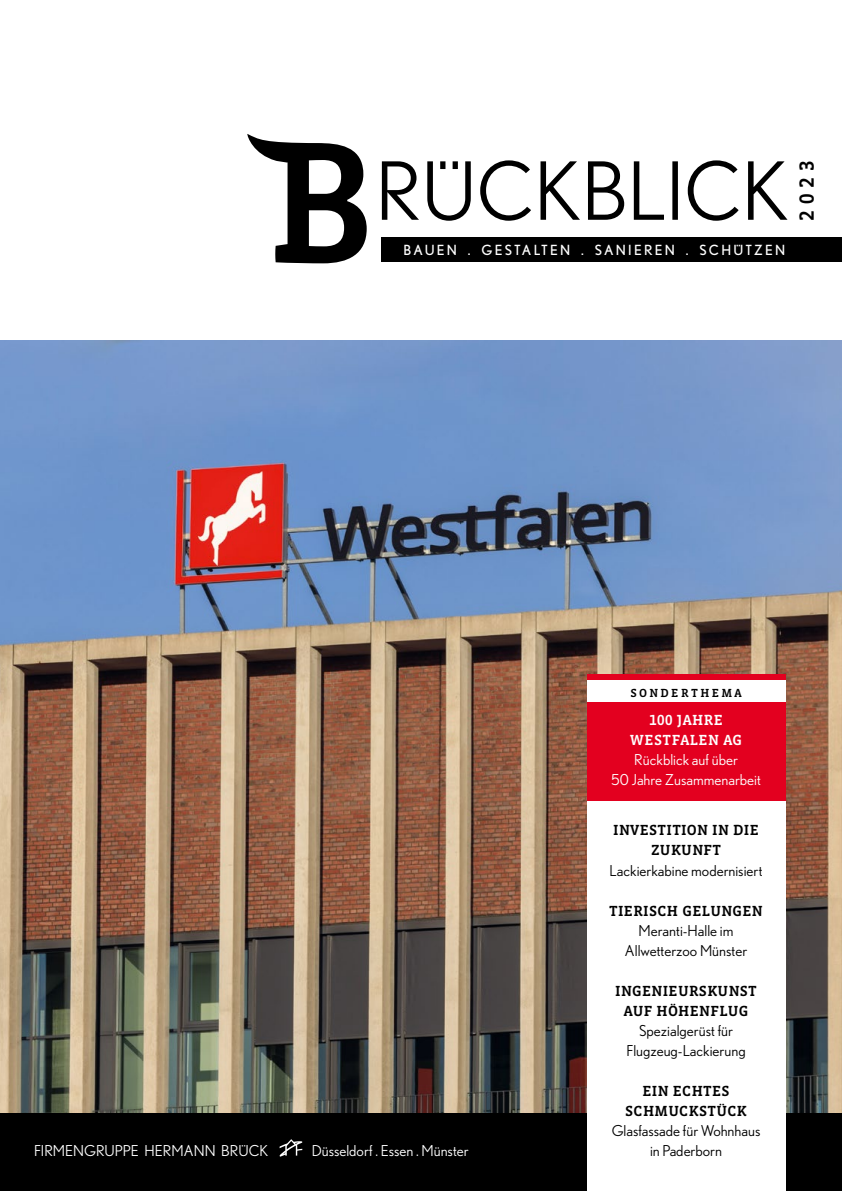
<style>
.page{position:relative;width:842px;height:1191px;background:#fff}
.page>*{position:absolute;margin:0;border:0;box-sizing:border-box;transform-origin:0 0}
.t1{font:500 21px "Vista Slab OTCE";color:#000}
.t2{font:15px/20px "Nobel";color:#000;text-align:center}
.t3{font:500 15px/20px "Vista Slab OTCE";letter-spacing:.02em;color:#000;text-align:center}
.t4{font:15px/20px "Nobel";color:#fff;text-align:center}
.t5{font:500 15px/20px "Vista Slab OTCE";letter-spacing:.03em;color:#fff;text-align:center}
.t6{font:14px "Nobel";letter-spacing:.16em;color:#fff}
.t7{font:500 12px "Vista Slab OTCE";letter-spacing:.2em;color:#000}
</style>
<div class="page">
<img style="left:0;top:340px;width:842px;height:773px">
<div style="left:0;top:1113px;width:842px;height:78px;background:#000"></div>
<div style="left:587px;top:740px;width:198px;height:451px;background:#fff"></div>
<div style="left:587px;top:674px;width:198px;height:127px;background:#e3001f"></div>
<div style="left:587px;top:680px;width:198px;height:22px;background:#fff"></div>
<svg style="left:382px;top:160px;width:405px;height:61px"></svg>
<svg style="left:280px;top:1139px;width:22px;height:17px"></svg>
<div style="left:382px;top:238px;width:460px;height:24px;background:#000"></div>
<svg style="left:247px;top:134px;width:120px;height:129px"></svg>
<p class="t6" style="left:403px;top:242px;width:383px">BAUEN . GESTALTEN . SANIEREN . SCHÜTZEN</p>
<h1 class="t1" style="left:795px;top:221px;width:62px;rotate:-90deg">2023</h1>
<p class="t4" style="left:34px;top:1140px;width:236px">FIRMENGRUPPE HERMANN BRÜCK</p>
<p class="t4" style="left:312px;top:1140px;width:158px">Düsseldorf . Essen . Münster</p>
<p class="t7" style="left:630px;top:686px;width:113px">SONDERTHEMA</p>
<p class="t5" style="left:630px;top:709px;width:114px">100 JAHRE<br>WESTFALEN AG</p>
<p class="t4" style="left:611px;top:749px;width:151px">Rückblick auf über<br>50 Jahre Zusammenarbeit</p>
<p class="t3" style="left:613px;top:820px;width:147px">INVESTITION IN DIE<br>ZUKUNFT</p>
<p class="t2" style="left:610px;top:860px;width:154px">Lackierkabine modernisiert</p>
<p class="t3" style="left:609px;top:900px;width:155px">TIERISCH GELUNGEN</p>
<p class="t2" style="left:625px;top:920px;width:124px">Meranti-Halle im<br>Allwetterzoo Münster</p>
<p class="t3" style="left:615px;top:980px;width:143px">INGENIEURSKUNST<br>AUF HÖHENFLUG</p>
<p class="t2" style="left:626px;top:1020px;width:121px">Spezialgerüst für<br>Flugzeug-Lackierung</p>
<p class="t3" style="left:625px;top:1080px;width:123px">EIN ECHTES<br>SCHMUCKSTÜCK</p>
<p class="t2" style="left:612px;top:1120px;width:150px">Glasfassade für Wohnhaus in Paderborn</p>
</div>
